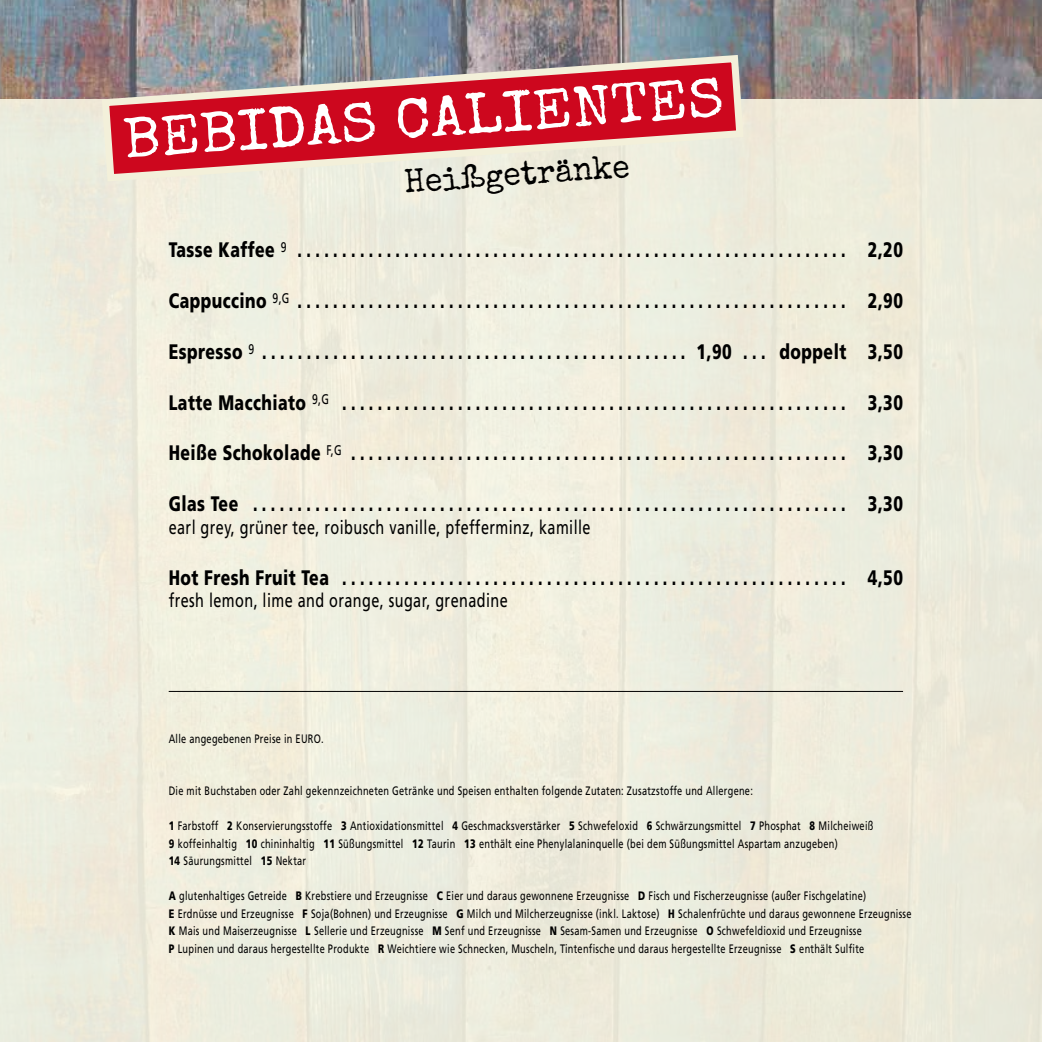
<style>
.page{position:relative;width:1042px;height:1042px;background:#fff}
.page>*{position:absolute;margin:0;border:0;box-sizing:border-box;transform-origin:0 0}
.t1{font:56.35px "Special Elite";color:#fff;scale:1.1 1}
.t2{font:33.25px "Special Elite";color:#000;scale:.95 1}
.t3{font:900 21px "Frutiger";letter-spacing:.03em;color:#000;scale:.7 1}
.t4{font:900 21px "Frutiger";letter-spacing:.03em;color:#000;scale:.75 1}
.t5{font:19.25px "Frutiger";letter-spacing:.03em;color:#000;scale:.75 1}
.t6{font:12.25px/17.5px "Frutiger";letter-spacing:.03em;color:#000;scale:.75 1}
.s1{font-weight:900}
</style>
<div class="page">
<img style="left:0;top:0;width:1042px;height:99px">
<div style="left:0;top:99px;width:1042px;height:943px;background:#eeecdd"></div>
<svg style="left:98px;top:51px;width:649px;height:134px"></svg>
<hr style="left:169px;top:691px;width:734px;height:1px;background:#000">
<h1 class="t1" style="left:121px;top:104px;width:549px;rotate:-4deg">BEBIDAS CALIENTES</h1>
<h2 class="t2" style="left:403px;top:160px;width:239px;rotate:-4deg">Heißgetränke</h2>
<h3 class="t4" style="left:169px;top:237px;width:159px">Tasse Kaffee <sup>9</sup></h3>
<h3 class="t4" style="left:169px;top:288px;width:980px">Cappuccino <sup>9,G</sup> .............................................................. 2,90</h3>
<h3 class="t4" style="left:169px;top:339px;width:980px">Espresso <sup>9</sup> ................................................ 1,90 ... doppelt 3,50</h3>
<h3 class="t4" style="left:169px;top:390px;width:215px">Latte Macchiato <sup>9,G</sup></h3>
<h3 class="t4" style="left:169px;top:440px;width:232px">Heiße Schokolade <sup>F,G</sup></h3>
<h3 class="t4" style="left:169px;top:491px;width:94px">Glas Tee</h3>
<h3 class="t5" style="left:169px;top:516px;width:564px">earl grey, grüner tee, roibusch vanille, pfefferminz, kamille</h3>
<h3 class="t4" style="left:169px;top:565px;width:215px">Hot Fresh Fruit Tea</h3>
<h3 class="t5" style="left:169px;top:589px;width:454px">fresh lemon, lime and orange, sugar, grenadine</h3>
<h3 class="t3" style="left:298px;top:237px;width:866px">.............................................................. 2,20</h3>
<h3 class="t3" style="left:342px;top:390px;width:803px">......................................................... 3,30</h3>
<h3 class="t3" style="left:351px;top:440px;width:790px">........................................................ 3,30</h3>
<h3 class="t3" style="left:253px;top:491px;width:930px">................................................................... 3,30</h3>
<h3 class="t3" style="left:342px;top:565px;width:803px">......................................................... 4,50</h3>
<p class="t6" style="left:169px;top:729px;width:208px">Alle angegebenen Preise in EURO.</p>
<p class="t6" style="left:169px;top:782px;width:780px">Die mit Buchstaben oder Zahl gekennzeichneten Getränke und Speisen enthalten folgende Zutaten: Zusatzstoffe und Allergene:</p>
<p class="t6" style="left:169px;top:817px;width:941px"><span class="s1">1</span> Farbstoff <span class="s1">2</span> Konservierungsstoffe <span class="s1">3</span> Antioxidationsmittel <span class="s1">4</span> Geschmacksverstärker <span class="s1">5</span> Schwefeloxid <span class="s1">6</span> Schwärzungsmittel <span class="s1">7</span> Phosphat <span class="s1">8</span> Milcheiweiß<br><span class="s1">9</span> koffeinhaltig <span class="s1">10</span> chininhaltig <span class="s1">11</span> Süßungsmittel <span class="s1">12</span> Taurin <span class="s1">13</span> enthält eine Phenylalaninquelle (bei dem Süßungsmittel Aspartam anzugeben)<br><span class="s1">14</span> Säurungsmittel <span class="s1">15</span> Nektar</p>
<p class="t6" style="left:169px;top:887px;width:992px"><span class="s1">A</span> glutenhaltiges Getreide <span class="s1">B</span> Krebstiere und Erzeugnisse <span class="s1">C</span> Eier und daraus gewonnene Erzeugnisse <span class="s1">D</span> Fisch und Fischerzeugnisse (außer Fischgelatine)<br><span class="s1">E</span> Erdnüsse und Erzeugnisse <span class="s1">F</span> Soja(Bohnen) und Erzeugnisse <span class="s1">G</span> Milch und Milcherzeugnisse (inkl. Laktose) <span class="s1">H</span> Schalenfrüchte und daraus gewonnene Erzeugnisse <span class="s1">K</span> Mais und Maiserzeugnisse <span class="s1">L</span> Sellerie und Erzeugnisse <span class="s1">M</span> Senf und Erzeugnisse <span class="s1">N</span> Sesam-Samen und Erzeugnisse <span class="s1">O</span> Schwefeldioxid und Erzeugnisse<br><span class="s1">P</span> Lupinen und daraus hergestellte Produkte <span class="s1">R</span> Weichtiere wie Schnecken, Muscheln, Tintenfische und daraus hergestellte Erzeugnisse <span class="s1">S</span> enthält Sulfite</p>
</div>
